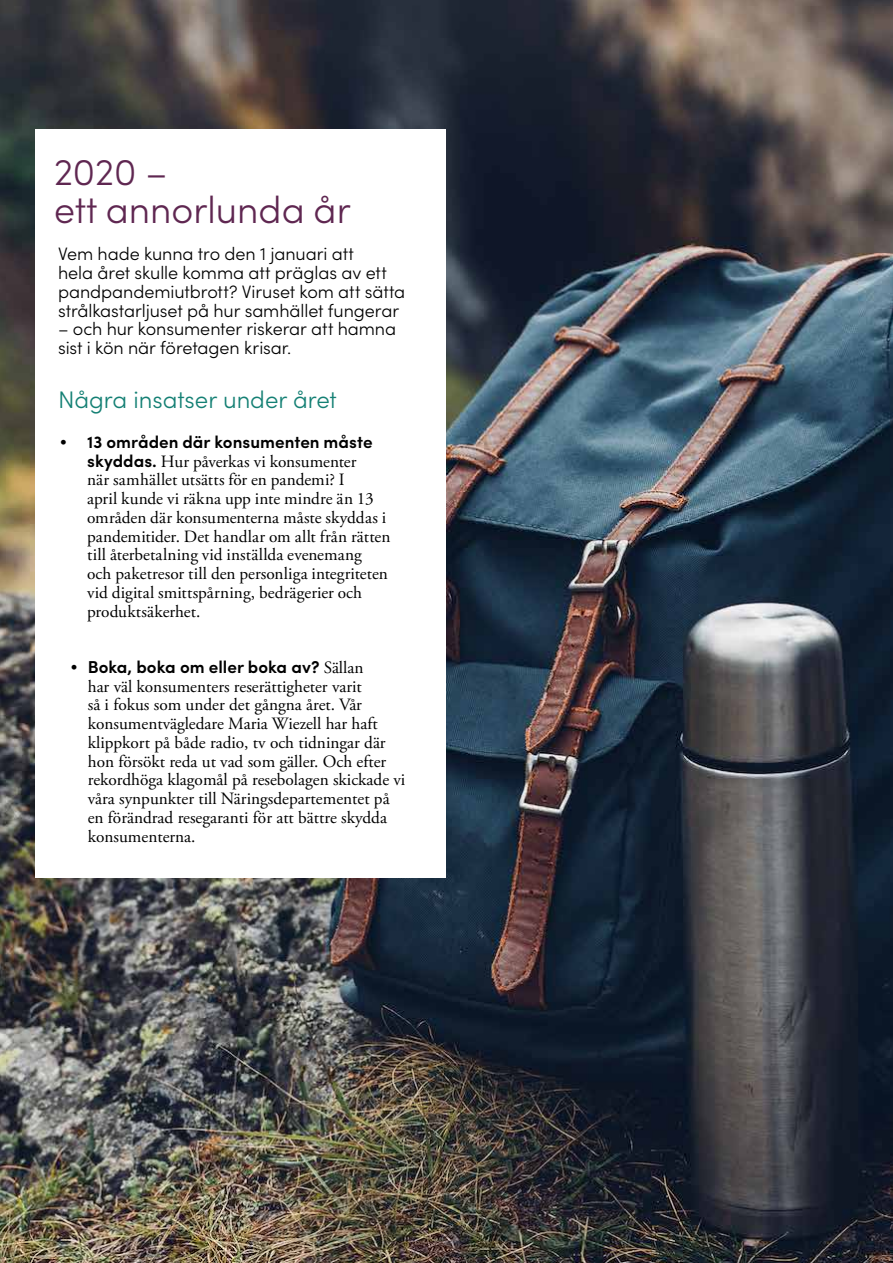
<style>
.page{position:relative;width:893px;height:1263px;background:#fff}
.page>*{position:absolute;margin:0;border:0;box-sizing:border-box;transform-origin:0 0}
.t1{font:300 37.5px/37.5px "Sofia Pro";color:#5f2751}
.t2{font:300 24px "Sofia Pro";color:#148074}
.t3{font:300 18px/18.8px "Sofia Pro";letter-spacing:-.005em;color:#000}
.t4{font:17.25px/18.8px "Adobe Garamond Pro";color:#000}
.t5{font:600 17.25px "Sofia Pro";color:#000}
.s1{font-family:"Adobe Garamond Pro";font-weight:400}
.s2{font-family:"Sofia Pro";font-weight:600}
</style>
<div class="page">
<img style="left:0;top:0;width:893px;height:1263px">
<div style="left:35px;top:130px;width:410px;height:748px;background:#fff"></div>
<h1 class="t1" style="left:54px;top:151px;width:298px">2020 –<br>ett annorlunda år</h1>
<p class="t3" style="left:58px;top:244px;width:349px">Vem hade kunna tro den 1 januari att<br>hela året skulle komma att präglas av ett pandpandemiutbrott? Viruset kom att sätta strålkastarljuset på hur samhället fungerar</p>
<p class="t3" style="left:58px;top:319px;width:340px">– och hur konsumenter riskerar att hamna sist i kön när företagen krisar.</p>
<h2 class="t2" style="left:58px;top:382px;width:280px">Några insatser under året</h2>
<p class="t5" style="left:60px;top:429px;width:314px"><span class="s1">•</span> 13 områden där konsumenten måste</p>
<p class="t4" style="left:87px;top:452px;width:305px"><span class="s2">skyddas.</span> Hur påverkas vi konsumenter<br>när samhället utsätts för en pandemi? I<br>april kunde vi räkna upp inte mindre än 13 områden där konsumenterna måste skyddas i pandemitider. Det handlar om allt från rätten till återbetalning vid inställda evenemang och paketresor till den personliga integriteten vid digital smittspårning, bedrägerier och produktsäkerhet.</p>
<p class="t5" style="left:71px;top:654px;width:294px"><span class="s1">•</span> Boka, boka om eller boka av? <span class="s1">Sällan</span></p>
<p class="t4" style="left:88px;top:677px;width:319px">har väl konsumenters reserättigheter varit<br>så i fokus som under det gångna året. Vår konsumentvägledare Maria Wiezell har haft klippkort på både radio, tv och tidningar där hon försökt reda ut vad som gäller. Och efter rekordhöga klagomål på resebolagen skickade vi våra synpunkter till Näringsdepartementet på en förändrad resegaranti för att bättre skydda konsumenterna.</p>
</div>
